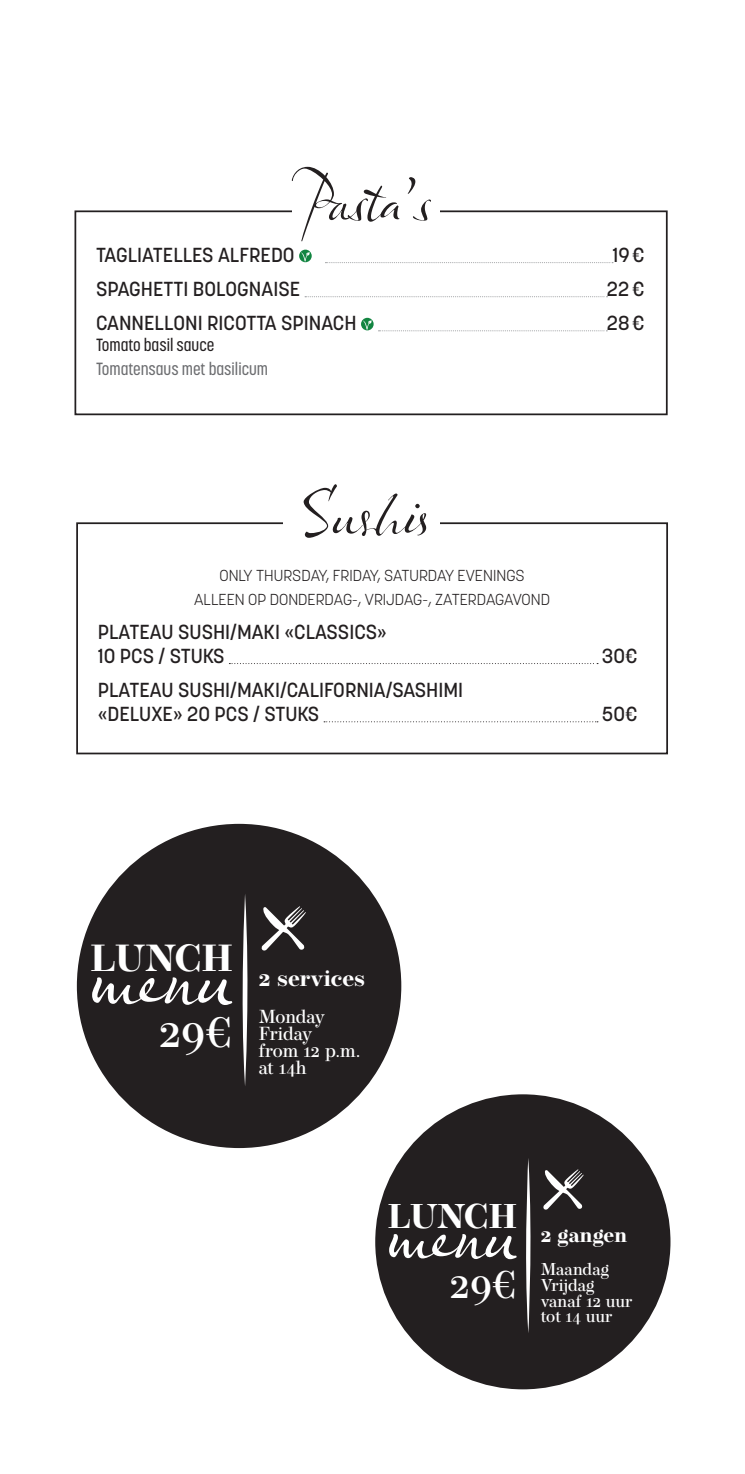
<style>
.page{position:relative;width:745px;height:1474px;background:#fff}
.page>*{position:absolute;margin:0;border:0;box-sizing:border-box;transform-origin:0 0}
.t1{font:91.52px "Olicana Smooth";color:#fff}
.t2{font:83.3px "Olicana Smooth";color:#fff}
.t3{font:63px "Olicana Fine";letter-spacing:.02em;color:#231f20}
.t4{font:500 45.85px "Operetta 8";color:#fff}
.t5{font:500 41.82px "Operetta 8";color:#fff}
.t6{font:700 37.62px "Operetta 8";letter-spacing:-.025em;color:#fff}
.t7{font:700 34.3px "Operetta 8";letter-spacing:-.025em;color:#fff}
.t8{font:700 22.57px "Operetta 8";color:#fff}
.t9{font:700 20.65px "Operetta 8";color:#fff}
.t10{font:500 20.12px/24.2px "Korolev";color:#231f20}
.t11{font:500 18.9px/17.2px "Operetta 8";color:#fff}
.t12{font:500 17.5px "Korolev Condensed";color:#6c6d70}
.t13{font:500 17.5px "Korolev Condensed";color:#231f20}
.t14{font:500 17.15px/15.8px "Operetta 8";color:#fff}
.t15{font:300 15.75px/24.2px "Korolev";color:#231f20;text-align:center}
</style>
<div class="page">
<svg style="left:229px;top:663px;width:368px;height:1px"></svg>
<svg style="left:324px;top:721px;width:273px;height:1px"></svg>
<div style="left:76px;top:522px;width:591px;height:232px;border:2px solid #231f20"></div>
<div style="left:283px;top:488px;width:156px;height:61px;background:#fff"></div>
<svg style="left:325px;top:262px;width:287px;height:1px"></svg>
<svg style="left:305px;top:296px;width:302px;height:1px"></svg>
<svg style="left:378px;top:330px;width:229px;height:1px"></svg>
<svg style="left:299px;top:250px;width:12px;height:12px"></svg>
<svg style="left:301px;top:252px;width:8px;height:9px"></svg>
<svg style="left:361px;top:318px;width:12px;height:12px"></svg>
<svg style="left:362px;top:320px;width:9px;height:9px"></svg>
<div style="left:74px;top:210px;width:593px;height:205px;border:2px solid #231f20"></div>
<div style="left:292px;top:174px;width:147px;height:74px;background:#fff"></div>
<div style="left:77px;top:823px;width:324px;height:325px;background:#231f20;border-radius:50%"></div>
<svg style="left:261px;top:906px;width:45px;height:44px"></svg>
<svg style="left:242px;top:894px;width:6px;height:192px"></svg>
<div style="left:375px;top:1094px;width:295px;height:295px;background:#231f20;border-radius:50%"></div>
<svg style="left:543px;top:1169px;width:40px;height:40px"></svg>
<svg style="left:526px;top:1158px;width:5px;height:175px"></svg>
<h3 class="t3" style="left:302px;top:159px;width:129px">Pasta’s</h3>
<p class="t10" style="left:96px;top:243px;width:200px">TAGLIATELLES ALFREDO</p>
<p class="t10" style="left:612px;top:243px;width:33px">19€</p>
<p class="t10" style="left:96px;top:277px;width:205px">SPAGHETTI BOLOGNAISE</p>
<p class="t10" style="left:606px;top:277px;width:39px">22€</p>
<p class="t10" style="left:96px;top:311px;width:262px">CANNELLONI RICOTTA SPINACH</p>
<p class="t10" style="left:606px;top:311px;width:39px">28€</p>
<p class="t13" style="left:96px;top:335px;width:120px">Tomato basil sauce</p>
<p class="t12" style="left:96px;top:358px;width:173px">Tomatensaus met basilicum</p>
<h3 class="t3" style="left:294px;top:474px;width:135px">Sushis</h3>
<p class="t15" style="left:194px;top:563px;width:357px">ONLY THURSDAY, FRIDAY, SATURDAY EVENINGS<br>ALLEEN OP DONDERDAG-, VRIJDAG-, ZATERDAGAVOND</p>
<p class="t10" style="left:98px;top:620px;width:290px">PLATEAU SUSHI/MAKI «CLASSICS»<br>10 PCS / STUKS</p>
<p class="t10" style="left:98px;top:678px;width:367px">PLATEAU SUSHI/MAKI/CALIFORNIA/SASHIMI «DELUXE» 20 PCS / STUKS</p>
<p class="t10" style="left:601px;top:644px;width:37px">30€</p>
<p class="t10" style="left:601px;top:702px;width:37px">50€</p>
<h3 class="t6" style="left:90px;top:935px;width:144px">LUNCH</h3>
<h1 class="t1" style="left:89px;top:916px;width:145px">menu</h1>
<h3 class="t4" style="left:159px;top:1004px;width:74px">29€</h3>
<p class="t8" style="left:259px;top:964px;width:108px">2 services</p>
<p class="t11" style="left:259px;top:1007px;width:103px">Monday<br>Friday<br>from 12 p.m. at 14h</p>
<h3 class="t7" style="left:387px;top:1195px;width:131px">LUNCH</h3>
<h2 class="t2" style="left:386px;top:1178px;width:132px">menu</h2>
<h3 class="t5" style="left:449px;top:1258px;width:68px">29€</h3>
<p class="t9" style="left:540px;top:1222px;width:88px">2 gangen</p>
<p class="t14" style="left:540px;top:1261px;width:93px">Maandag<br>Vrijdag vanaf 12 uur tot 14 uur</p>
</div>
